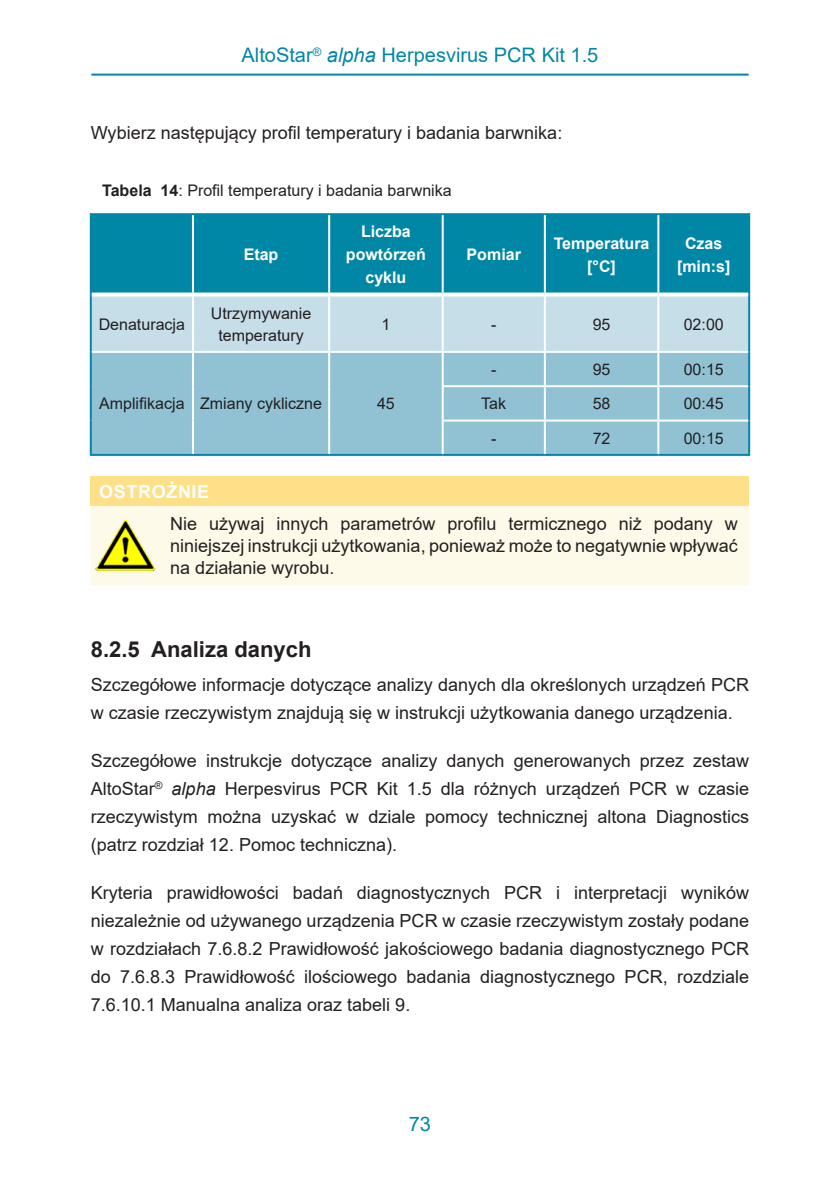
<style>
.page{position:relative;width:840px;height:1191px;background:#fff}
.page>*{position:absolute;margin:0;border:0;box-sizing:border-box;transform-origin:0 0}
.Level_3{font:700 22px "Arial";color:#231f20}
.Seitenkopf{font:20px "Arial";color:#0087a6}
.Mengentext{font:18px/28px "Arial";color:#231f20;text-align:justify}
.Note_hazard_conseque{font:18px/22px "Arial";color:#231f20;text-align:justify}
.Note_Titel{font:700 18px "Arial";letter-spacing:.035em;color:#fff}
.Mengentext_zentriert{font:16px/22px "Arial";color:#231f20;text-align:center}
.Kopfzeile{font:700 16px/23px "Arial";color:#fff;text-align:center}
.Titel{font:16px "Arial";color:#231f20}
.s1{font-style:italic}
.s2{font-weight:700}
</style>
<div class="page">
<hr style="left:91px;top:74px;width:657px;height:2px;background:#0087a6">
<div style="left:92px;top:215px;width:655px;height:77px;background:#0087a6"></div>
<div style="left:92px;top:296px;width:655px;height:55px;background:#c6dee8"></div>
<div style="left:92px;top:353px;width:655px;height:101px;background:#91c2d4"></div>
<hr style="left:90px;top:294px;width:2px;height:58px;background:#0087a6">
<hr style="left:90px;top:352px;width:2px;height:34px;background:#0087a6">
<hr style="left:90px;top:386px;width:2px;height:34px;background:#0087a6">
<hr style="left:90px;top:420px;width:2px;height:34px;background:#0087a6">
<hr style="left:90px;top:454px;width:103px;height:2px;background:#0087a6">
<hr style="left:193px;top:454px;width:136px;height:2px;background:#0087a6">
<hr style="left:329px;top:454px;width:113px;height:2px;background:#0087a6">
<hr style="left:442px;top:454px;width:102px;height:2px;background:#0087a6">
<hr style="left:544px;top:454px;width:114px;height:2px;background:#0087a6">
<hr style="left:658px;top:454px;width:91px;height:2px;background:#0087a6">
<hr style="left:90px;top:213px;width:103px;height:2px;background:#0087a6">
<hr style="left:90px;top:215px;width:2px;height:79px;background:#0087a6">
<svg style="left:92px;top:292px;width:101px;height:1px"></svg>
<hr style="left:193px;top:213px;width:136px;height:2px;background:#0087a6">
<hr style="left:192px;top:215px;width:2px;height:77px;background:#fff">
<svg style="left:193px;top:292px;width:136px;height:1px"></svg>
<hr style="left:329px;top:213px;width:113px;height:2px;background:#0087a6">
<hr style="left:328px;top:215px;width:2px;height:77px;background:#fff">
<svg style="left:329px;top:292px;width:113px;height:3px"></svg>
<hr style="left:442px;top:213px;width:102px;height:2px;background:#0087a6">
<hr style="left:441px;top:215px;width:2px;height:77px;background:#fff">
<svg style="left:442px;top:292px;width:102px;height:4px"></svg>
<hr style="left:544px;top:213px;width:114px;height:2px;background:#0087a6">
<hr style="left:543px;top:215px;width:2px;height:77px;background:#fff">
<svg style="left:544px;top:292px;width:114px;height:3px"></svg>
<hr style="left:658px;top:213px;width:91px;height:2px;background:#0087a6">
<hr style="left:747px;top:215px;width:2px;height:79px;background:#0087a6">
<hr style="left:747px;top:294px;width:2px;height:58px;background:#0087a6">
<hr style="left:747px;top:352px;width:2px;height:34px;background:#0087a6">
<hr style="left:747px;top:386px;width:2px;height:34px;background:#0087a6">
<hr style="left:747px;top:420px;width:2px;height:34px;background:#0087a6">
<hr style="left:657px;top:215px;width:2px;height:77px;background:#fff">
<hr style="left:192px;top:296px;width:2px;height:55px;background:#fff">
<hr style="left:328px;top:296px;width:2px;height:55px;background:#fff">
<hr style="left:441px;top:296px;width:2px;height:55px;background:#fff">
<hr style="left:543px;top:296px;width:2px;height:55px;background:#fff">
<hr style="left:657px;top:296px;width:2px;height:55px;background:#fff">
<hr style="left:192px;top:353px;width:2px;height:33px;background:#fff">
<hr style="left:328px;top:353px;width:2px;height:33px;background:#fff">
<hr style="left:441px;top:353px;width:2px;height:32px;background:#fff">
<hr style="left:543px;top:353px;width:2px;height:32px;background:#fff">
<hr style="left:657px;top:353px;width:2px;height:32px;background:#fff">
<hr style="left:192px;top:386px;width:2px;height:34px;background:#fff">
<hr style="left:328px;top:386px;width:2px;height:34px;background:#fff">
<hr style="left:441px;top:385px;width:103px;height:2px;background:#fff">
<hr style="left:441px;top:387px;width:2px;height:32px;background:#fff">
<hr style="left:544px;top:385px;width:114px;height:2px;background:#fff">
<hr style="left:543px;top:387px;width:2px;height:32px;background:#fff">
<hr style="left:658px;top:385px;width:89px;height:2px;background:#fff">
<hr style="left:657px;top:387px;width:2px;height:32px;background:#fff">
<hr style="left:192px;top:420px;width:2px;height:34px;background:#fff">
<hr style="left:328px;top:420px;width:2px;height:34px;background:#fff">
<hr style="left:441px;top:419px;width:103px;height:2px;background:#fff">
<hr style="left:441px;top:421px;width:2px;height:33px;background:#fff">
<hr style="left:544px;top:419px;width:114px;height:2px;background:#fff">
<hr style="left:543px;top:421px;width:2px;height:33px;background:#fff">
<hr style="left:658px;top:419px;width:89px;height:2px;background:#fff">
<hr style="left:657px;top:421px;width:2px;height:33px;background:#fff">
<svg style="left:658px;top:292px;width:89px;height:4px"></svg>
<div style="left:91px;top:477px;width:657px;height:29px;background:#fee088"></div>
<div style="left:91px;top:506px;width:657px;height:79px;background:#fefaea"></div>
<img style="left:94px;top:514px;width:62px;height:63px">
<p class="Seitenkopf" style="left:241px;top:41px;width:358px">AltoStar<sup>®</sup> <span class="s1">alpha</span> Herpesvirus PCR Kit 1.5</p>
<p class="Mengentext" style="left:91px;top:119px;width:473px">Wybierz następujący profil temperatury i badania barwnika:</p>
<p class="Titel" style="left:102px;top:179px;width:351px"><span class="s2">Tabela 14</span>: Profil temperatury i badania barwnika</p>
<p class="Kopfzeile" style="left:243px;top:243px;width:36px">Etap</p>
<p class="Kopfzeile" style="left:346px;top:220px;width:81px">Liczba powtórzeń cyklu</p>
<p class="Kopfzeile" style="left:466px;top:243px;width:56px">Pomiar</p>
<p class="Kopfzeile" style="left:553px;top:232px;width:97px">Temperatura [°C]</p>
<p class="Kopfzeile" style="left:676px;top:232px;width:55px">Czas [min:s]</p>
<p class="Mengentext_zentriert" style="left:99px;top:313px;width:88px">Denaturacja</p>
<p class="Mengentext_zentriert" style="left:211px;top:302px;width:102px">Utrzymywanie temperatury</p>
<p class="Mengentext_zentriert" style="left:381px;top:313px;width:10px">1</p>
<p class="Mengentext_zentriert" style="left:491px;top:313px;width:7px">-</p>
<p class="Mengentext_zentriert" style="left:592px;top:313px;width:19px">95</p>
<p class="Mengentext_zentriert" style="left:683px;top:313px;width:42px">02:00</p>
<p class="Mengentext_zentriert" style="left:99px;top:392px;width:87px">Amplifikacja</p>
<p class="Mengentext_zentriert" style="left:200px;top:392px;width:123px">Zmiany cykliczne</p>
<p class="Mengentext_zentriert" style="left:377px;top:392px;width:19px">45</p>
<p class="Mengentext_zentriert" style="left:491px;top:358px;width:7px">-</p>
<p class="Mengentext_zentriert" style="left:592px;top:358px;width:19px">95</p>
<p class="Mengentext_zentriert" style="left:683px;top:358px;width:42px">00:15</p>
<p class="Mengentext_zentriert" style="left:481px;top:392px;width:26px">Tak</p>
<p class="Mengentext_zentriert" style="left:592px;top:392px;width:19px">58</p>
<p class="Mengentext_zentriert" style="left:683px;top:392px;width:42px">00:45</p>
<p class="Mengentext_zentriert" style="left:491px;top:427px;width:7px">-</p>
<p class="Mengentext_zentriert" style="left:592px;top:427px;width:19px">72</p>
<p class="Mengentext_zentriert" style="left:683px;top:427px;width:42px">00:15</p>
<p class="Note_Titel" style="left:99px;top:479px;width:112px">OSTROŻNIE</p>
<p class="Note_hazard_conseque" style="left:170px;top:513px;width:568px">Nie używaj innych parametrów profilu termicznego niż podany w niniejszej instrukcji użytkowania, ponieważ może to negatywnie wpływać na działanie wyrobu.</p>
<p class="Level_3" style="left:91px;top:634px;width:222px">8.2.5 Analiza danych</p>
<p class="Mengentext" style="left:91px;top:670px;width:659px">Szczegółowe informacje dotyczące analizy danych dla określonych urządzeń PCR w czasie rzeczywistym znajdują się w instrukcji użytkowania danego urządzenia.</p>
<p class="Mengentext" style="left:91px;top:746px;width:659px">Szczegółowe instrukcje dotyczące analizy danych generowanych przez zestaw AltoStar<sup>®</sup> <span class="s1">alpha</span> Herpesvirus PCR Kit 1.5 dla różnych urządzeń PCR w czasie rzeczywistym można uzyskać w dziale pomocy technicznej altona Diagnostics (patrz rozdział 12. Pomoc techniczna).</p>
<p class="Mengentext" style="left:91px;top:878px;width:659px">Kryteria prawidłowości badań diagnostycznych PCR i interpretacji wyników niezależnie od używanego urządzenia PCR w czasie rzeczywistym zostały podane w rozdziałach 7.6.8.2 Prawidłowość jakościowego badania diagnostycznego PCR do 7.6.8.3 Prawidłowość ilościowego badania diagnostycznego PCR, rozdziale 7.6.10.1 Manualna analiza oraz tabeli 9.</p>
<p class="Seitenkopf" style="left:408px;top:1110px;width:24px">73</p>
</div>
